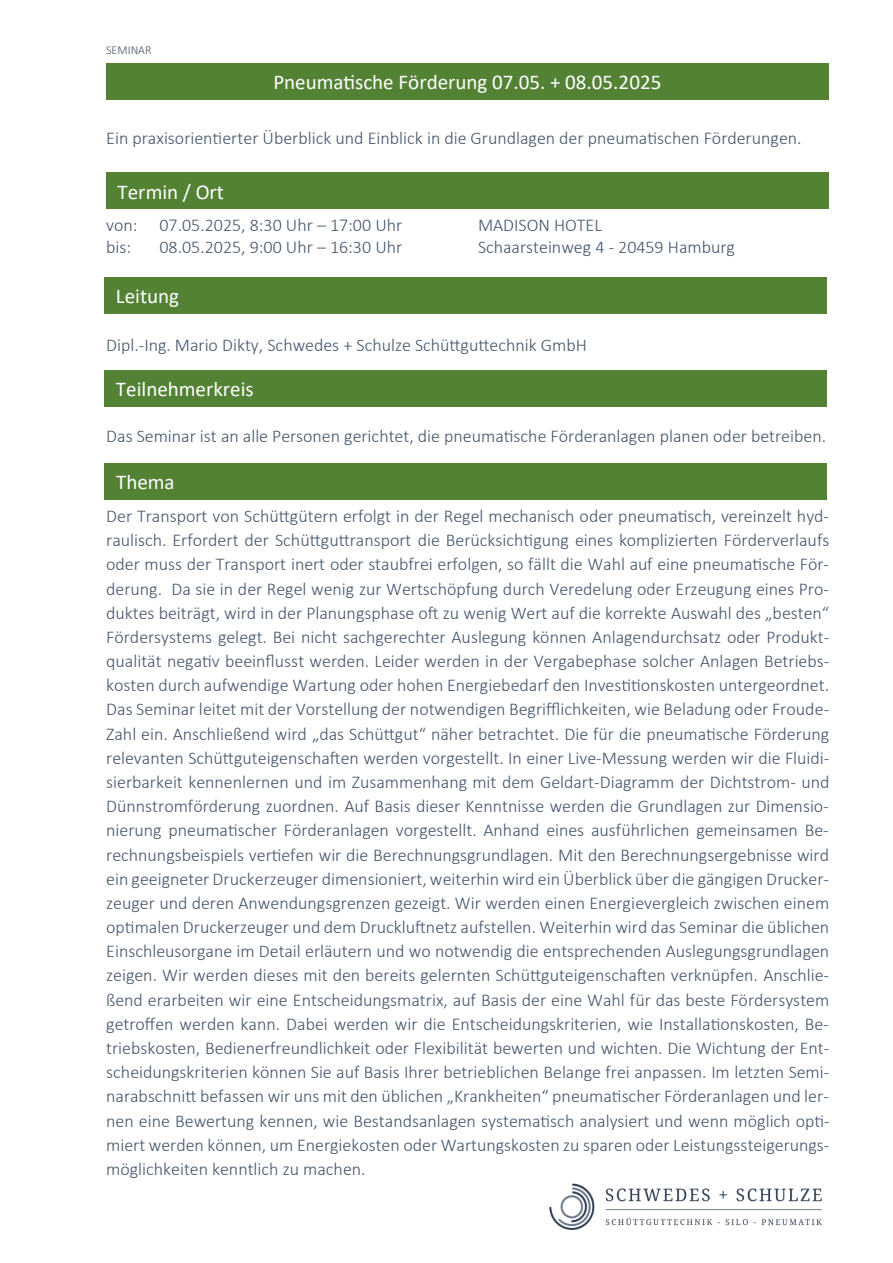
<style>
.page{position:relative;width:893px;height:1263px;background:#fff}
.page>*{position:absolute;margin:0;border:0;box-sizing:border-box;transform-origin:0 0}
.t1{font:21px "Calibri";color:#fff}
.t2{font:300 18px/24.2px "Calibri";color:#44546a;text-align:justify}
.t3{font:300 12px "Calibri";color:#44546a}
</style>
<div class="page">
<div style="left:106px;top:64px;width:722px;height:36px;background:#548235"></div>
<div style="left:106px;top:173px;width:722px;height:36px;background:#548235"></div>
<div style="left:105px;top:277px;width:722px;height:36px;background:#548235"></div>
<div style="left:105px;top:463px;width:722px;height:36px;background:#548235"></div>
<img style="left:549px;top:1183px;width:273px;height:47px">
<div style="left:105px;top:371px;width:722px;height:36px;background:#548235"></div>
<p class="t3" style="left:106px;top:45px;width:47px">SEMINAR</p>
<p class="t1" style="left:273px;top:74px;width:389px">Pneumatische Förderung 07.05. + 08.05.2025</p>
<p class="t2" style="left:106px;top:128px;width:697px">Ein praxisorientierter Überblick und Einblick in die Grundlagen der pneumatischen Förderungen.</p>
<p class="t1" style="left:118px;top:183px;width:108px">Termin / Ort</p>
<p class="t2" style="left:106px;top:215px;width:298px">von: 07.05.2025, 8:30 Uhr – 17:00 Uhr</p>
<p class="t2" style="left:478px;top:215px;width:125px">MADISON HOTEL</p>
<p class="t2" style="left:106px;top:237px;width:27px">bis:</p>
<p class="t2" style="left:159px;top:237px;width:244px">08.05.2025, 9:00 Uhr – 16:30 Uhr</p>
<p class="t2" style="left:478px;top:237px;width:259px">Schaarsteinweg 4 - 20459 Hamburg</p>
<p class="t1" style="left:116px;top:287px;width:65px">Leitung</p>
<p class="t2" style="left:106px;top:334px;width:482px">Dipl.-Ing. Mario Dikty, Schwedes + Schulze Schüttguttechnik GmbH</p>
<p class="t1" style="left:116px;top:381px;width:139px">Teilnehmerkreis</p>
<p class="t2" style="left:106px;top:425px;width:721px">Das Seminar ist an alle Personen gerichtet, die pneumatische Förderanlagen planen oder betreiben.</p>
<p class="t1" style="left:116px;top:474px;width:60px">Thema</p>
<p class="t2" style="left:106px;top:505px;width:725px">Der Transport von Schüttgütern erfolgt in der Regel mechanisch oder pneumatisch, vereinzelt hyd&shy;raulisch. Erfordert der Schüttguttransport die Berücksichtigung eines komplizierten Förderverlaufs oder muss der Transport inert oder staubfrei erfolgen, so fällt die Wahl auf eine pneumatische För&shy;derung. Da sie in der Regel wenig zur Wertschöpfung durch Veredelung oder Erzeugung eines Pro&shy;duktes beiträgt, wird in der Planungsphase oft zu wenig Wert auf die korrekte Auswahl des „besten“ Fördersystems gelegt. Bei nicht sachgerechter Auslegung können Anlagendurchsatz oder Produkt&shy;qualität negativ beeinflusst werden. Leider werden in der Vergabephase solcher Anlagen Betriebs&shy;kosten durch aufwendige Wartung oder hohen Energiebedarf den Investitionskosten untergeordnet.<br>Das Seminar leitet mit der Vorstellung der notwendigen Begrifflichkeiten, wie Beladung oder Froude-Zahl ein. Anschließend wird „das Schüttgut“ näher betrachtet. Die für die pneumatische Förderung relevanten Schüttguteigenschaften werden vorgestellt. In einer Live-Messung werden wir die Fluidi&shy;sierbarkeit kennenlernen und im Zusammenhang mit dem Geldart-Diagramm der Dichtstrom- und Dünnstromförderung zuordnen. Auf Basis dieser Kenntnisse werden die Grundlagen zur Dimensio&shy;nierung pneumatischer Förderanlagen vorgestellt. Anhand eines ausführlichen gemeinsamen Be&shy;rechnungsbeispiels vertiefen wir die Berechnungsgrundlagen. Mit den Berechnungsergebnisse wird ein geeigneter Druckerzeuger dimensioniert, weiterhin wird ein Überblick über die gängigen Drucker&shy;zeuger und deren Anwendungsgrenzen gezeigt. Wir werden einen Energievergleich zwischen einem optimalen Druckerzeuger und dem Druckluftnetz aufstellen. Weiterhin wird das Seminar die üblichen Einschleusorgane im Detail erläutern und wo notwendig die entsprechenden Auslegungsgrundlagen zeigen. Wir werden dieses mit den bereits gelernten Schüttguteigenschaften verknüpfen. Anschlie&shy;ßend erarbeiten wir eine Entscheidungsmatrix, auf Basis der eine Wahl für das beste Fördersystem getroffen werden kann. Dabei werden wir die Entscheidungskriterien, wie Installationskosten, Be&shy;triebskosten, Bedienerfreundlichkeit oder Flexibilität bewerten und wichten. Die Wichtung der Ent&shy;scheidungskriterien können Sie auf Basis Ihrer betrieblichen Belange frei anpassen. Im letzten Semi&shy;narabschnitt befassen wir uns mit den üblichen „Krankheiten“ pneumatischer Förderanlagen und ler&shy;nen eine Bewertung kennen, wie Bestandsanlagen systematisch analysiert und wenn möglich opti&shy;miert werden können, um Energiekosten oder Wartungskosten zu sparen oder Leistungssteigerungs&shy;möglichkeiten kenntlich zu machen.</p>
</div>
